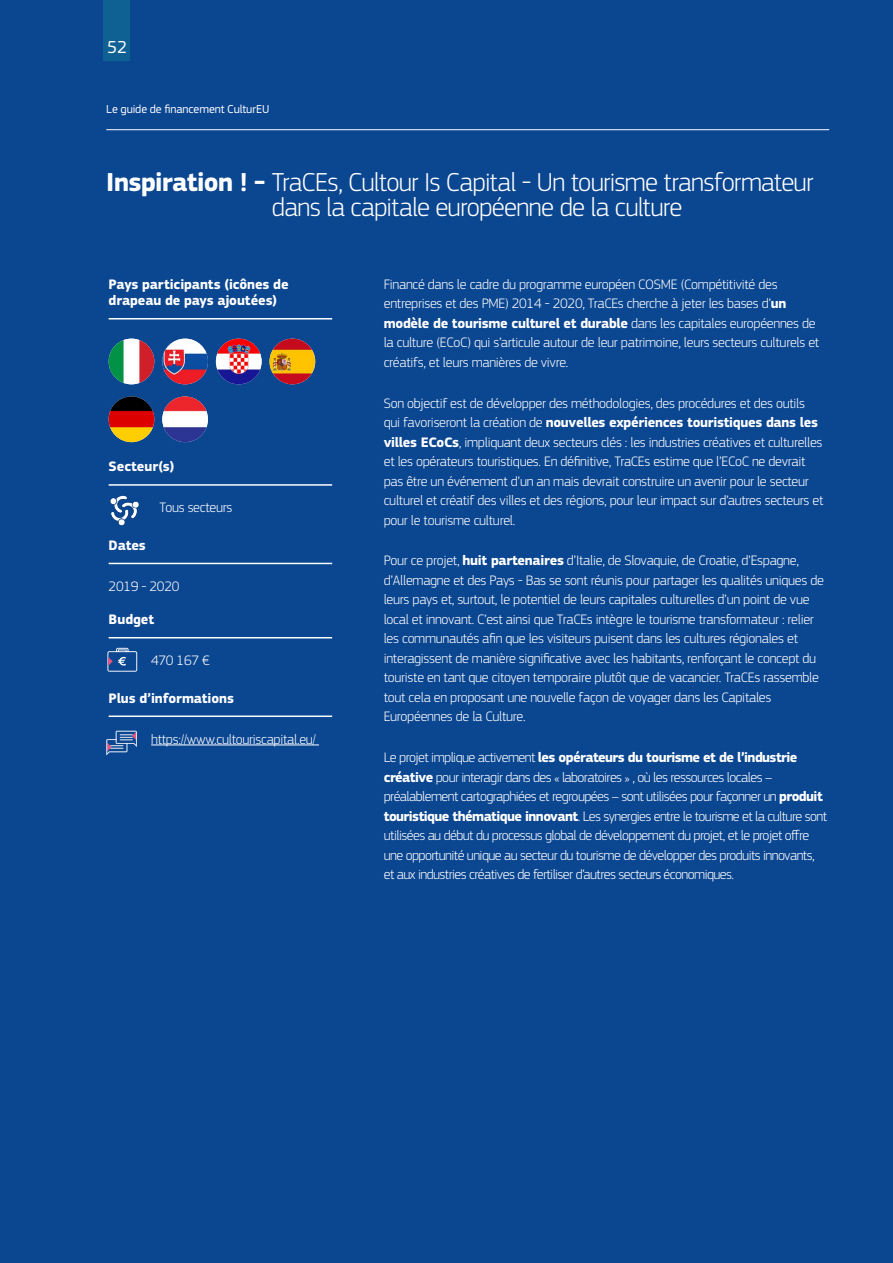
<style>
.page{position:relative;width:893px;height:1263px;background:#0b4691}
.page>*{position:absolute;margin:0;border:0;box-sizing:border-box;transform-origin:0 0}
.Get_Inspired_Heading{font:300 27px/26px "EC Square Sans Pro";letter-spacing:-.03em;color:#fff}
.t1{font:18px "EC Square Sans Pro";color:#fff}
.Get_Inspired_Body_Co{font:300 14.25px/19.5px "EC Square Sans Pro";letter-spacing:-.02em;color:#fff}
.Get_Inspired_Body_Co-2{font:300 14.25px/19.5px "EC Square Sans Pro";letter-spacing:-.04em;color:#fff}
.Get_Inspired_Heading-2{font:700 14.25px/16.5px "EC Square Sans Pro";letter-spacing:-.005em;color:#fff}
.t2{font:12px "EC Square Sans Pro";letter-spacing:-.005em;color:#fff}
.s1{font-weight:700}
</style>
<div class="page">
<svg style="left:107px;top:648px;width:30px;height:24px"></svg>
<svg style="left:106px;top:731px;width:31px;height:24px"></svg>
<img style="left:110px;top:495px;width:29px;height:31px">
<hr style="left:109px;top:318px;width:223px;height:1px;background:#fff">
<hr style="left:109px;top:484px;width:223px;height:2px;background:#fff">
<hr style="left:109px;top:563px;width:223px;height:1px;background:#fff">
<hr style="left:109px;top:637px;width:223px;height:1px;background:#fff">
<hr style="left:109px;top:715px;width:223px;height:2px;background:#fff">
<hr style="left:151px;top:745px;width:168px;height:1px;background:#fff">
<img style="left:109px;top:339px;width:45px;height:45px;border-radius:23px">
<img style="left:162px;top:339px;width:46px;height:45px;border-radius:23px">
<img style="left:216px;top:339px;width:46px;height:45px;border-radius:23px">
<img style="left:270px;top:339px;width:45px;height:45px;border-radius:23px">
<img style="left:109px;top:396px;width:45px;height:46px;border-radius:23px">
<img style="left:162px;top:396px;width:46px;height:46px;border-radius:23px">
<hr style="left:106px;top:129px;width:723px;height:1px;background:#fff">
<div style="left:103px;top:0;width:27px;height:61px;background:#0e6192"></div>
<p class="t1" style="left:107px;top:36px;width:22px">52</p>
<p class="t2" style="left:106px;top:102px;width:165px">Le guide de financement CulturEU</p>
<p class="Get_Inspired_Heading" style="left:272px;top:168px;width:543px;text-indent:-166px"><span class="s1">Inspiration ! -</span> TraCEs, Cultour Is Capital - Un tourisme transformateur dans la capitale européenne de la culture</p>
<p class="Get_Inspired_Heading-2" style="left:109px;top:276px;width:181px">Pays participants (icônes de drapeau de pays ajoutées)</p>
<p class="Get_Inspired_Heading-2" style="left:109px;top:459px;width:67px">Secteur(s)</p>
<p class="Get_Inspired_Body_Co" style="left:160px;top:498px;width:74px">Tous secteurs</p>
<p class="Get_Inspired_Heading-2" style="left:109px;top:537px;width:39px">Dates</p>
<p class="Get_Inspired_Body_Co" style="left:109px;top:576px;width:72px">2019 - 2020</p>
<p class="Get_Inspired_Heading-2" style="left:109px;top:612px;width:47px">Budget</p>
<p class="Get_Inspired_Body_Co" style="left:151px;top:650px;width:60px">470 167 €</p>
<p class="Get_Inspired_Heading-2" style="left:109px;top:690px;width:127px">Plus d’informations</p>
<p class="Get_Inspired_Body_Co" style="left:151px;top:729px;width:166px">https://www.cultouriscapital.eu/</p>
<p class="Get_Inspired_Body_Co" style="left:384px;top:274px;width:437px">Financé dans le cadre du programme européen COSME (Compétitivité des entreprises et des PME) 2014 - 2020, TraCEs cherche à jeter les bases d’<span class="s1">un modèle de tourisme culturel et durable</span> dans les capitales européennes de la culture (ECoC) qui s’articule autour de leur patrimoine, leurs secteurs culturels et créatifs, et leurs manières de vivre.</p>
<p class="Get_Inspired_Body_Co" style="left:384px;top:393px;width:441px">Son objectif est de développer des méthodologies, des procédures et des outils qui favoriseront la création de <span class="s1">nouvelles expériences touristiques dans les villes ECoCs</span>, impliquant deux secteurs clés : les industries créatives et culturelles et les opérateurs touristiques. En définitive, TraCEs estime que l’ECoC ne devrait pas être un événement d’un an mais devrait construire un avenir pour le secteur culturel et créatif des villes et des régions, pour leur impact sur d’autres secteurs et pour le tourisme culturel.</p>
<p class="Get_Inspired_Body_Co" style="left:384px;top:551px;width:442px">Pour ce projet, <span class="s1">huit partenaires</span> d’Italie, de Slovaquie, de Croatie, d’Espagne, d’Allemagne et des Pays - Bas se sont réunis pour partager les qualités uniques de leurs pays et, surtout, le potentiel de leurs capitales culturelles d’un point de vue local et innovant. C’est ainsi que TraCEs intègre le tourisme transformateur : relier les communautés afin que les visiteurs puisent dans les cultures régionales et interagissent de manière significative avec les habitants, renforçant le concept du touriste en tant que citoyen temporaire plutôt que de vacancier. TraCEs rassemble tout cela en proposant une nouvelle façon de voyager dans les Capitales Européennes de la Culture.</p>
<p class="Get_Inspired_Body_Co-2" style="left:384px;top:747px;width:445px">Le projet implique activement <span class="s1">les opérateurs du tourisme et de l’industrie créative</span> pour interagir dans des « laboratoires » , où les ressources locales – préalablement cartographiées et regroupées – sont utilisées pour façonner un <span class="s1">produit touristique thématique innovant</span>. Les synergies entre le tourisme et la culture sont utilisées au début du processus global de développement du projet, et le projet offre une opportunité unique au secteur du tourisme de développer des produits innovants, et aux industries créatives de fertiliser d’autres secteurs économiques.</p>
</div>
